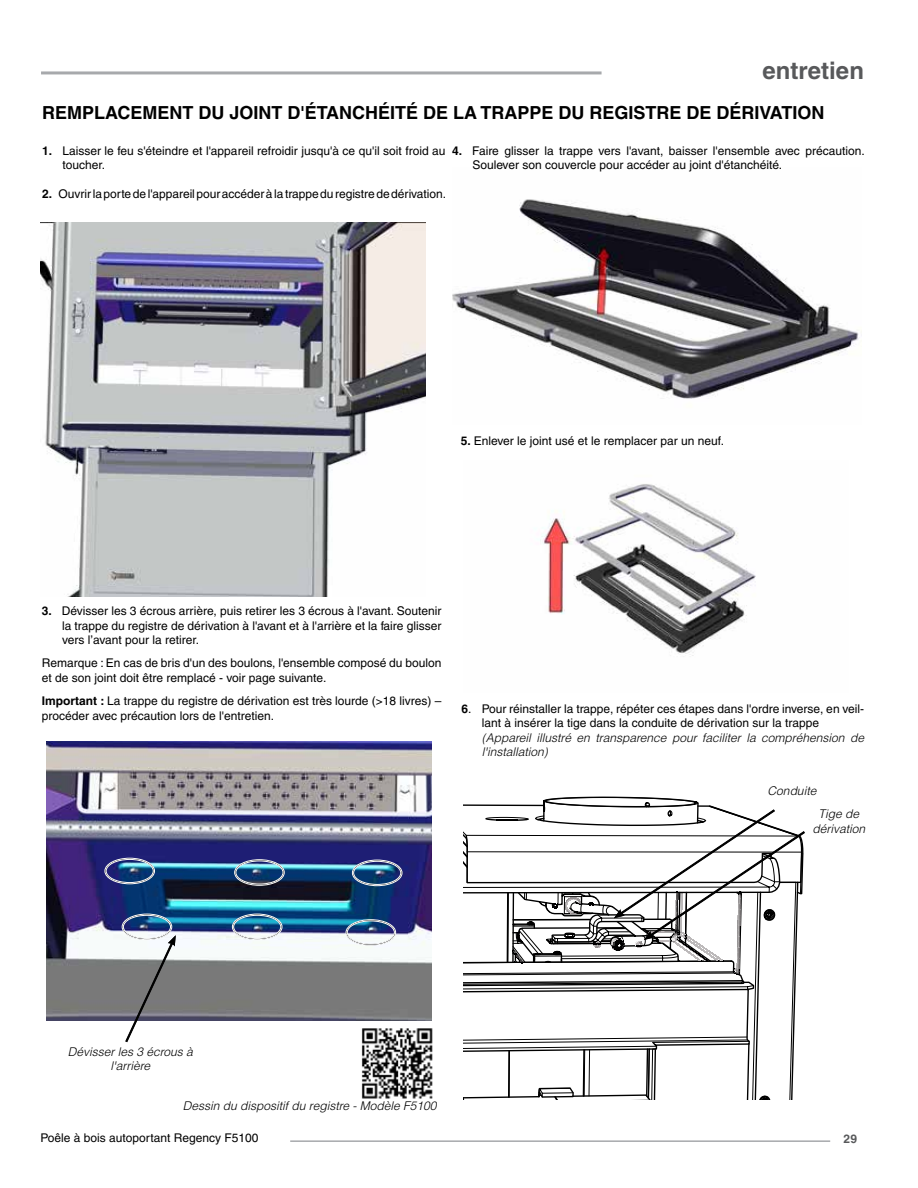
<style>
.page{position:relative;width:918px;height:1188px;background:#fff}
.page>*{position:absolute;margin:0;border:0;box-sizing:border-box;transform-origin:0 0}
.t1{font:700 24px "Helvetica";color:#58595b}
.t2{font:700 18px "Helvetica";color:#000}
.t3{font:12px/14.4px "Helvetica";color:#000}
.t4{font:italic 300 12px/14.4px "Helvetica";color:#000;text-align:center}
.t5{font:700 12px "Helvetica";color:#58595b}
.s1{font-weight:700}
</style>
<div class="page">
<hr style="left:290px;top:1140px;width:540px;height:2px;background:#a7a9ac">
<hr style="left:41px;top:71px;width:561px;height:3px;background:#a7a9ac">
<img style="left:40px;top:222px;width:385px;height:374px">
<img style="left:452px;top:199px;width:410px;height:200px">
<img style="left:540px;top:484px;width:216px;height:155px">
<img style="left:46px;top:741px;width:385px;height:280px">
<div style="left:105px;top:858px;width:50px;height:26px;border:2px solid #000;border-radius:50%"></div>
<div style="left:105px;top:858px;width:50px;height:26px;border:1px solid #fff;border-radius:50%"></div>
<div style="left:106px;top:859px;width:47px;height:24px;border:1px solid #fff;border-radius:50%"></div>
<div style="left:235px;top:860px;width:49px;height:25px;border:2px solid #000;border-radius:50%"></div>
<div style="left:235px;top:860px;width:49px;height:25px;border:1px solid #fff;border-radius:50%"></div>
<div style="left:236px;top:861px;width:47px;height:23px;border:1px solid #fff;border-radius:50%"></div>
<div style="left:352px;top:860px;width:50px;height:26px;border:2px solid #000;border-radius:50%"></div>
<div style="left:352px;top:860px;width:50px;height:26px;border:1px solid #fff;border-radius:50%"></div>
<div style="left:354px;top:861px;width:47px;height:24px;border:1px solid #fff;border-radius:50%"></div>
<div style="left:346px;top:920px;width:50px;height:25px;border:2px solid #000;border-radius:50%"></div>
<div style="left:346px;top:920px;width:50px;height:25px;border:1px solid #fff;border-radius:50%"></div>
<div style="left:347px;top:921px;width:48px;height:23px;border:1px solid #fff;border-radius:50%"></div>
<div style="left:232px;top:914px;width:50px;height:26px;border:2px solid #000;border-radius:50%"></div>
<div style="left:232px;top:914px;width:50px;height:26px;border:1px solid #fff;border-radius:50%"></div>
<div style="left:234px;top:915px;width:47px;height:24px;border:1px solid #fff;border-radius:50%"></div>
<div style="left:122px;top:914px;width:50px;height:26px;border:2px solid #000;border-radius:50%"></div>
<div style="left:122px;top:914px;width:50px;height:26px;border:1px solid #fff;border-radius:50%"></div>
<div style="left:123px;top:915px;width:48px;height:24px;border:1px solid #fff;border-radius:50%"></div>
<svg style="left:124px;top:935px;width:52px;height:108px"></svg>
<img style="left:361px;top:1028px;width:72px;height:71px">
<svg style="left:542px;top:489px;width:167px;height:308px"></svg>
<svg style="left:463px;top:797px;width:342px;height:303px"></svg>
<h1 class="t1" style="left:763px;top:56px;width:103px">entretien</h1>
<h2 class="t2" style="left:42px;top:102px;width:784px">REMPLACEMENT DU JOINT D'ÉTANCHÉITÉ DE LA TRAPPE DU REGISTRE DE DÉRIVATION</h2>
<p class="t3" style="left:63px;top:143px;width:385px;text-indent:-20px"><span class="s1">1.</span> Laisser le feu s'éteindre et l'appareil refroidir jusqu'à ce qu'il soit froid au toucher.</p>
<p class="t3" style="left:42px;top:187px;width:405px"><span class="s1">2.</span> Ouvrir la porte de l'appareil pour accéder à la trappe du registre de dérivation.</p>
<p class="t3" style="left:472px;top:143px;width:394px;text-indent:-20px"><span class="s1">4.</span> Faire glisser la trappe vers l'avant, baisser l'ensemble avec précaution.<br>Soulever son couvercle pour accéder au joint d'étanchéité.</p>
<p class="t3" style="left:461px;top:433px;width:265px"><span class="s1">5.</span> Enlever le joint usé et le remplacer par un neuf.</p>
<p class="t3" style="left:62px;top:604px;width:381px;text-align:justify;text-indent:-20px"><span class="s1">3.</span> Dévisser les 3 écrous arrière, puis retirer les 3 écrous à l'avant. Soutenir la trappe du registre de dérivation à l'avant et à l'arrière et la faire glisser vers l’avant pour la retirer.</p>
<p class="t3" style="left:42px;top:656px;width:401px">Remarque : En cas de bris d'un des boulons, l'ensemble composé du boulon et de son joint doit être remplacé - voir page suivante.</p>
<p class="t3" style="left:42px;top:694px;width:401px"><span class="s1">Important :</span> La trappe du registre de dérivation est très lourde (&gt;18 livres) – procéder avec précaution lors de l'entretien.</p>
<p class="t3" style="left:482px;top:701px;width:384px;text-indent:-20px"><span class="s1">6</span>. Pour réinstaller la trappe, répéter ces étapes dans l'ordre inverse, en veil&shy;lant à insérer la tige dans la conduite de dérivation sur la trappe</p>
<p class="t4" style="left:482px;top:730px;width:384px;text-align:left">(Appareil illustré en transparence pour faciliter la compréhension de l'installation)</p>
<p class="t4" style="left:768px;top:783px;width:50px">Conduite</p>
<p class="t4" style="left:68px;top:1044px;width:127px">Dévisser les 3 écrous à l'arrière</p>
<p class="t4" style="left:183px;top:1098px;width:255px">Dessin du dispositif du registre - Modèle F5100</p>
<p class="t4" style="left:812px;top:806px;width:54px">Tige de dérivation</p>
<p class="t3" style="left:40px;top:1131px;width:220px">Poêle à bois autoportant Regency F5100</p>
<p class="t5" style="left:844px;top:1132px;width:15px">29</p>
</div>
